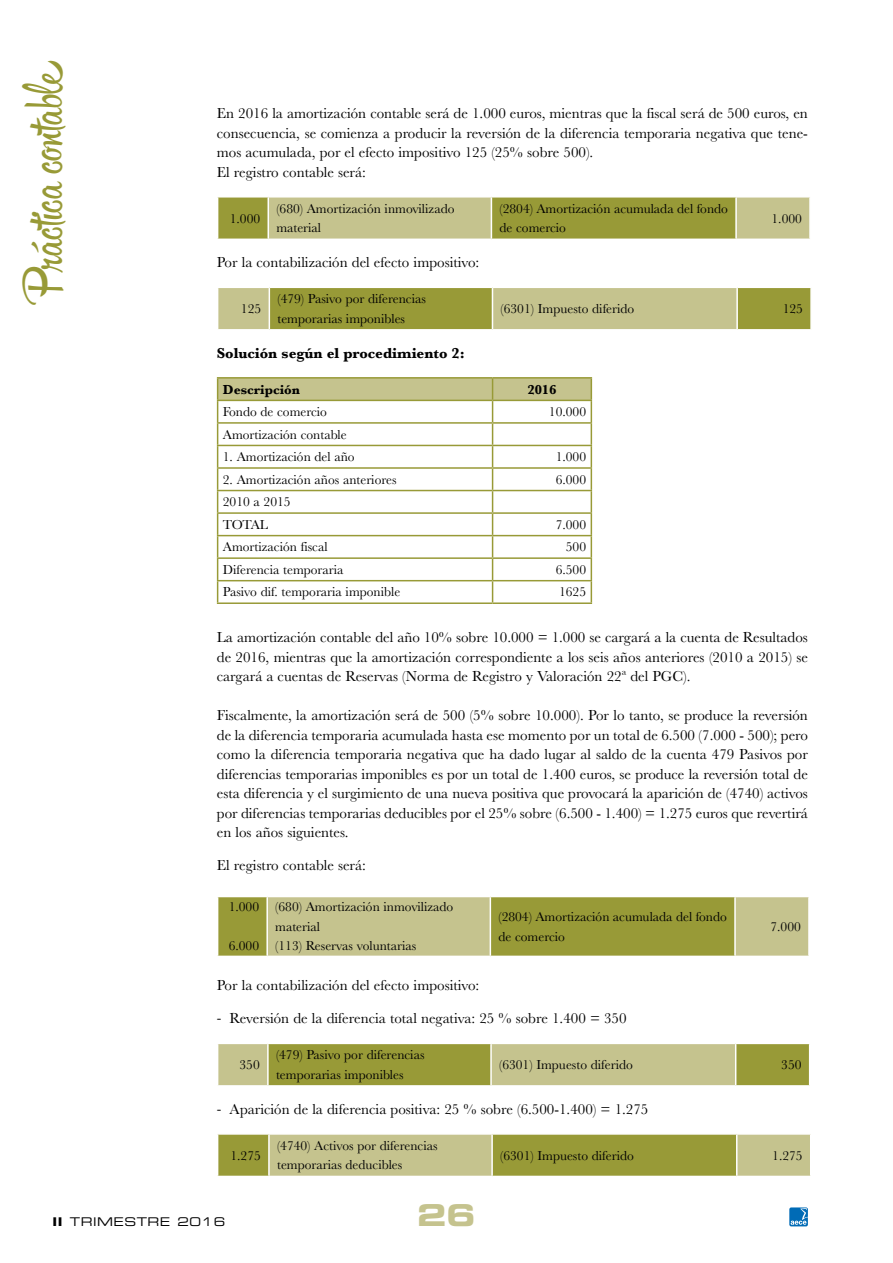
<style>
.page{position:relative;width:893px;height:1263px;background:#fff}
.page>*{position:absolute;margin:0;border:0;box-sizing:border-box;transform-origin:0 0}
.t1{font:45px "Hipster Script Pro";color:#989a37}
.t2{font:30px "Eurostile LT Std Bold Ex 2";color:#c5c38e}
.t3{font:15px/19.5px "Baskerville";color:#000;text-align:justify}
.t4{font:700 15px "Baskerville";color:#000}
.t5{font:13.5px/19.5px "Baskerville";color:#000}
.t6{font:700 13.5px "Baskerville";color:#000}
.t7{font:12px "Eurostile LT Std Ex 2";letter-spacing:.04em;color:#000}
.s1{font-family:"Calibri"}
.s2{font-family:"Eurostile LT Std Bold Ex 2"}
</style>
<div class="page">
<svg style="left:789px;top:1207px;width:19px;height:19px"></svg>
<svg style="left:791px;top:1208px;width:17px;height:17px"></svg>
<svg style="left:218px;top:198px;width:591px;height:41px;background:#afaf64"></svg>
<hr style="left:267px;top:198px;width:2px;height:41px;background:#fff">
<hr style="left:491px;top:198px;width:1px;height:41px;background:#fff">
<hr style="left:735px;top:198px;width:2px;height:41px;background:#fff">
<svg style="left:218px;top:288px;width:592px;height:41px;background:#aeae63"></svg>
<hr style="left:269px;top:288px;width:1px;height:41px;background:#fff">
<hr style="left:492px;top:288px;width:1px;height:41px;background:#fff">
<hr style="left:736px;top:288px;width:2px;height:41px;background:#fff">
<hr style="left:217px;top:377px;width:276px;height:2px;background:#989a37">
<hr style="left:493px;top:377px;width:99px;height:2px;background:#989a37">
<svg style="left:217px;top:378px;width:375px;height:224px"></svg>
<hr style="left:217px;top:602px;width:276px;height:2px;background:#989a37">
<hr style="left:493px;top:602px;width:99px;height:2px;background:#989a37">
<svg style="left:218px;top:897px;width:590px;height:59px;background:#afaf64"></svg>
<hr style="left:266px;top:897px;width:2px;height:59px;background:#fff">
<hr style="left:490px;top:897px;width:1px;height:59px;background:#fff">
<hr style="left:734px;top:897px;width:2px;height:59px;background:#fff">
<svg style="left:218px;top:1044px;width:591px;height:41px;background:#aeae63"></svg>
<hr style="left:267px;top:1044px;width:2px;height:41px;background:#fff">
<hr style="left:490px;top:1044px;width:2px;height:41px;background:#fff">
<hr style="left:735px;top:1044px;width:1px;height:41px;background:#fff">
<svg style="left:218px;top:1135px;width:592px;height:41px;background:#afaf63"></svg>
<hr style="left:268px;top:1135px;width:2px;height:41px;background:#fff">
<hr style="left:491px;top:1135px;width:2px;height:41px;background:#fff">
<hr style="left:736px;top:1135px;width:1px;height:41px;background:#fff">
<h1 class="t1" style="left:19px;top:296px;width:238px;rotate:-90deg">Práctica contable</h1>
<p class="t3" style="left:217px;top:104px;width:592px;text-align:left">En 2016 la amortización contable será de 1.000 euros, mientras que la fiscal será de 500 euros, en consecuencia, se comienza a producir la reversión de la diferencia temporaria negativa que tene&shy;mos acumulada, por el efecto impositivo 125 (25% sobre 500).<br>El registro contable será:</p>
<p class="t5" style="left:230px;top:209px;width:32px">1.000</p>
<p class="t5" style="left:276px;top:199px;width:180px">(680) Amortización inmovilizado material</p>
<p class="t5" style="left:499px;top:199px;width:230px">(2804) Amortización acumulada del fondo de comercio</p>
<p class="t5" style="left:772px;top:209px;width:32px">1.000</p>
<p class="t3" style="left:217px;top:253px;width:264px">Por la contabilización del efecto impositivo:</p>
<p class="t5" style="left:241px;top:299px;width:22px">125</p>
<p class="t5" style="left:277px;top:289px;width:150px">(479) Pasivo por diferencias temporarias imponibles</p>
<p class="t5" style="left:501px;top:299px;width:135px">(6301) Impuesto diferido</p>
<p class="t5" style="left:783px;top:299px;width:22px">125</p>
<p class="t4" style="left:217px;top:342px;width:249px">Solución según el procedimiento 2:</p>
<p class="t6" style="left:223px;top:380px;width:79px">Descripción</p>
<p class="t6" style="left:527px;top:380px;width:31px">2016</p>
<p class="t5" style="left:223px;top:402px;width:106px">Fondo de comercio</p>
<p class="t5" style="left:549px;top:402px;width:39px">10.000</p>
<p class="t5" style="left:223px;top:425px;width:125px">Amortización contable</p>
<p class="t5" style="left:223px;top:447px;width:133px">1. Amortización del año</p>
<p class="t5" style="left:556px;top:447px;width:32px">1.000</p>
<p class="t5" style="left:223px;top:470px;width:175px">2. Amortización años anteriores</p>
<p class="t5" style="left:556px;top:470px;width:32px">6.000</p>
<p class="t5" style="left:223px;top:491px;width:69px;line-height:22.5px">2010 a 2015<br>TOTAL</p>
<p class="t5" style="left:556px;top:515px;width:32px">7.000</p>
<p class="t5" style="left:223px;top:537px;width:106px">Amortización fiscal</p>
<p class="t5" style="left:566px;top:537px;width:22px">500</p>
<p class="t5" style="left:223px;top:560px;width:122px">Diferencia temporaria</p>
<p class="t5" style="left:556px;top:560px;width:32px">6.500</p>
<p class="t5" style="left:223px;top:582px;width:179px">Pasivo dif. temporaria imponible</p>
<p class="t5" style="left:559px;top:582px;width:28px">1625</p>
<p class="t3" style="left:217px;top:628px;width:592px">La amortización contable del año 10% sobre 10.000 = 1.000 se cargará a la cuenta de Resultados de 2016, mientras que la amortización correspondiente a los seis años anteriores (2010 a 2015) se cargará a cuentas de Reservas (Norma de Registro y Valoración 22ª del PGC).</p>
<p class="t3" style="left:217px;top:706px;width:593px">Fiscalmente, la amortización será de 500 (5% sobre 10.000). Por lo tanto, se produce la reversión de la diferencia temporaria acumulada hasta ese momento por un total de 6.500 (7.000 - 500); pero como la diferencia temporaria negativa que ha dado lugar al saldo de la cuenta 479 Pasivos por diferencias temporarias imponibles es por un total de 1.400 euros, se produce la reversión total de esta diferencia y el surgimiento de una nueva positiva que provocará la aparición de (4740) activos por diferencias temporarias deducibles por el 25% sobre (6.500 - 1.400) = 1.275 euros que revertirá en los años siguientes.</p>
<p class="t3" style="left:217px;top:856px;width:151px">El registro contable será:</p>
<p class="t5" style="left:229px;top:897px;width:32px">1.000</p>
<p class="t5" style="left:229px;top:936px;width:32px">6.000</p>
<p class="t5" style="left:275px;top:897px;width:180px">(680) Amortización inmovilizado material<br>(113) Reservas voluntarias</p>
<p class="t5" style="left:498px;top:907px;width:230px">(2804) Amortización acumulada del fondo de comercio</p>
<p class="t5" style="left:770px;top:917px;width:32px">7.000</p>
<p class="t3" style="left:217px;top:976px;width:264px">Por la contabilización del efecto impositivo:</p>
<p class="t3" style="left:217px;top:1009px;width:411px"><span class="s1">-</span> Reversión de la diferencia total negativa: 25 % sobre 1.400 = 350</p>
<p class="t5" style="left:240px;top:1055px;width:22px">350</p>
<p class="t5" style="left:276px;top:1045px;width:150px">(479) Pasivo por diferencias temporarias imponibles</p>
<p class="t5" style="left:499px;top:1055px;width:135px">(6301) Impuesto diferido</p>
<p class="t5" style="left:781px;top:1055px;width:22px">350</p>
<p class="t3" style="left:217px;top:1099px;width:433px"><span class="s1">-</span> Aparición de la diferencia positiva: 25 % sobre (6.500-1.400) = 1.275</p>
<p class="t5" style="left:230px;top:1146px;width:32px">1.275</p>
<p class="t5" style="left:277px;top:1136px;width:162px">(4740) Activos por diferencias temporarias deducibles</p>
<p class="t5" style="left:500px;top:1146px;width:135px">(6301) Impuesto diferido</p>
<p class="t5" style="left:772px;top:1146px;width:32px">1.275</p>
<h2 class="t2" style="left:417px;top:1194px;width:60px">26</h2>
<p class="t7" style="left:53px;top:1214px;width:174px"><span class="s2">II</span> TRIMESTRE 2016</p>
</div>
